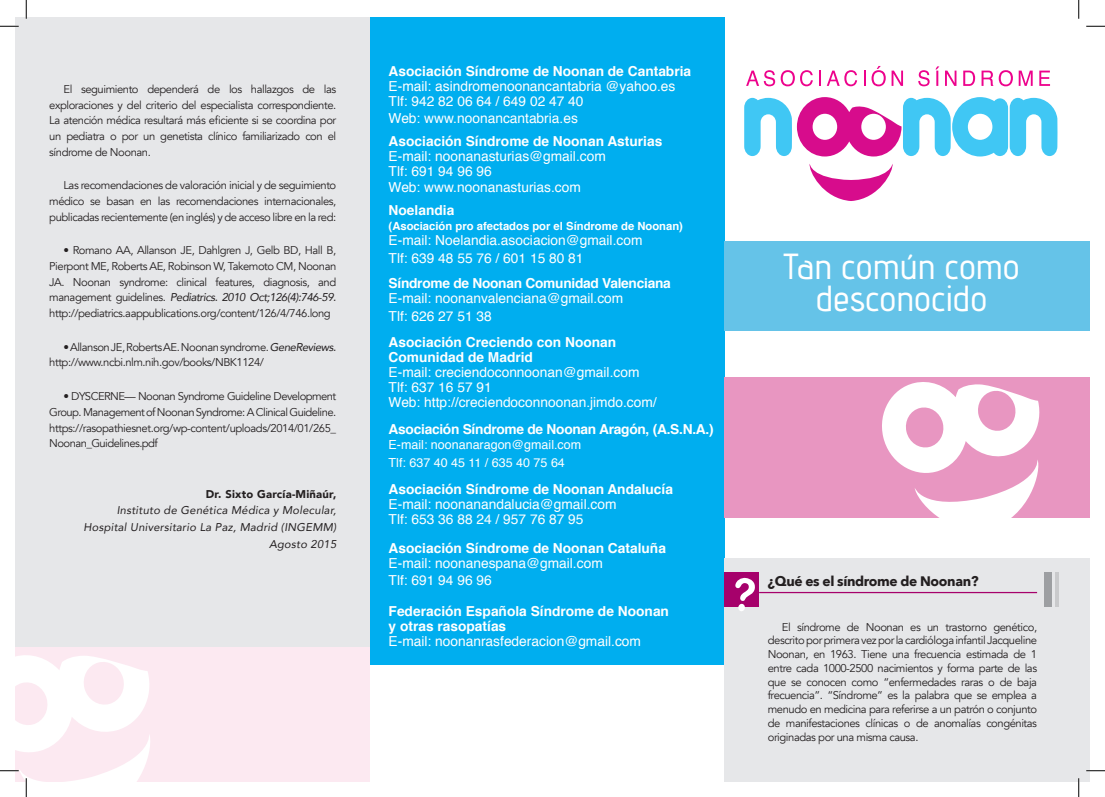
<style>
.page{position:relative;width:1105px;height:797px;background:#fff}
.page>*{position:absolute;margin:0;border:0;box-sizing:border-box;transform-origin:0 0}
.t1{font:36.25px "adventpro Bd 1";color:#fff}
.t2{font:13.75px "Helvetica";color:#fff}
.t3{font:700 13.75px "Helvetica";color:#fff}
.t4{font:700 13.75px "Helvetica";letter-spacing:-.02em;color:#fff}
.t5{font:700 13.75px "Avenir Next";letter-spacing:-.025em;color:#231f20}
.t6{font:12.5px "Helvetica";color:#fff}
.t7{font:11.25px/15.8px "Avenir";letter-spacing:-.04em;color:#231f20;text-align:justify}
.t8{font:italic 11.25px "Avenir";letter-spacing:.02em;color:#231f20}
.t9{font:700 11.25px "Helvetica";color:#fff}
.t10{font:900 11.25px "Avenir";letter-spacing:.02em;color:#231f20}
.s1{font-style:italic}
</style>
<div class="page">
<div style="left:16px;top:17px;width:354px;height:764px;background:#e6e7e9"></div>
<div style="left:370px;top:17px;width:354px;height:647px;background:#00aeef"></div>
<div style="left:724px;top:558px;width:365px;height:223px;background:#e6e7e9"></div>
<div style="left:724px;top:242px;width:365px;height:89px;background:#65c3e8"></div>
<div style="left:16px;top:646px;width:354px;height:135px;background:#fce9f1"></div>
<svg style="left:809px;top:164px;width:84px;height:37px"></svg>
<svg style="left:744px;top:97px;width:313px;height:59px"></svg>
<svg style="left:746px;top:70px;width:29px;height:16px"></svg>
<svg style="left:781px;top:70px;width:32px;height:16px"></svg>
<svg style="left:819px;top:71px;width:2px;height:15px"></svg>
<svg style="left:827px;top:70px;width:30px;height:16px"></svg>
<svg style="left:864px;top:66px;width:39px;height:20px"></svg>
<svg style="left:918px;top:66px;width:21px;height:20px"></svg>
<svg style="left:945px;top:71px;width:11px;height:15px"></svg>
<svg style="left:963px;top:71px;width:12px;height:15px"></svg>
<svg style="left:981px;top:71px;width:12px;height:15px"></svg>
<svg style="left:999px;top:70px;width:14px;height:16px"></svg>
<svg style="left:1019px;top:71px;width:14px;height:15px"></svg>
<svg style="left:1039px;top:71px;width:11px;height:15px"></svg>
<div style="left:724px;top:377px;width:365px;height:141px;background:#e896c1"></div>
<svg style="left:882px;top:382px;width:158px;height:136px"></svg>
<div style="left:724px;top:572px;width:35px;height:35px;background:#a6016b"></div>
<div style="left:1044px;top:572px;width:8px;height:35px;background:#9d9fa2"></div>
<hr style="left:1055px;top:572px;width:4px;height:35px;background:#c9cacc">
<svg style="left:735px;top:577px;width:20px;height:34px"></svg>
<hr style="left:759px;top:592px;width:278px;height:1px;background:#a6016b">
<svg style="left:0;top:25px;width:19px;height:2px"></svg>
<svg style="left:1086px;top:25px;width:19px;height:2px"></svg>
<svg style="left:1086px;top:770px;width:19px;height:1px"></svg>
<svg style="left:25px;top:0;width:2px;height:19px"></svg>
<svg style="left:0;top:652px;width:155px;height:145px"></svg>
<svg style="left:1078px;top:0;width:1px;height:19px"></svg>
<svg style="left:1078px;top:778px;width:1px;height:19px"></svg>
<p class="t7" style="left:49px;top:81px;width:288px;text-indent:14px">El seguimiento dependerá de los hallazgos de las exploraciones y del criterio del especialista correspondiente.<br>La atención médica resultará más eficiente si se coordina por un pediatra o por un genetista clínico familiarizado con el síndrome de Noonan.</p>
<p class="t7" style="left:49px;top:178px;width:288px;text-indent:14px">Las recomendaciones de valoración inicial y de seguimiento médico se basan en las recomendaciones internacionales, publicadas recientemente (en inglés) y de acceso libre en la red:</p>
<p class="t7" style="left:49px;top:243px;width:289px;text-indent:14px">• Romano AA, Allanson JE, Dahlgren J, Gelb BD, Hall B, Pierpont ME, Roberts AE, Robinson W, Takemoto CM, Noonan JA. Noonan syndrome: clinical features, diagnosis, and management guidelines. <span class="s1">Pediatrics. 2010 Oct;126(4):746-59. </span>http://pediatrics.aappublications.org/content/126/4/746.long</p>
<p class="t7" style="left:49px;top:339px;width:289px;text-indent:14px">• Allanson JE, Roberts AE. Noonan syndrome. <span class="s1">GeneReviews. </span>http://www.ncbi.nlm.nih.gov/books/NBK1124/</p>
<p class="t7" style="left:49px;top:388px;width:288px;text-indent:14px">• DYSCERNE— Noonan Syndrome Guideline Development Group. Management of Noonan Syndrome: A Clinical Guideline. https://rasopathiesnet.org/wp-content/uploads/2014/01/265_ Noonan_Guidelines.pdf</p>
<p class="t10" style="left:206px;top:484px;width:132px">Dr. Sixto García-Miñaúr,</p>
<p class="t8" style="left:117px;top:503px;width:221px">Instituto de Genética Médica y Molecular,</p>
<p class="t8" style="left:83px;top:520px;width:254px">Hospital Universitario La Paz, Madrid (INGEMM)</p>
<p class="t8" style="left:269px;top:537px;width:69px">Agosto 2015</p>
<p class="t3" style="left:389px;top:60px;width:304px">Asociación Síndrome de Noonan de Cantabria</p>
<p class="t2" style="left:389px;top:75px;width:288px">E-mail: asindromenoonancantabria @yahoo.es</p>
<p class="t2" style="left:389px;top:90px;width:196px">Tlf: 942 82 06 64 / 649 02 47 40</p>
<p class="t2" style="left:389px;top:108px;width:191px">Web: www.noonancantabria.es</p>
<p class="t3" style="left:389px;top:130px;width:275px">Asociación Síndrome de Noonan Asturias</p>
<p class="t2" style="left:389px;top:146px;width:219px">E-mail: noonanasturias@gmail.com</p>
<p class="t2" style="left:389px;top:161px;width:105px">Tlf: 691 94 96 96</p>
<p class="t2" style="left:389px;top:176px;width:194px">Web: www.noonanasturias.com</p>
<p class="t3" style="left:389px;top:199px;width:67px">Noelandia</p>
<p class="t9" style="left:389px;top:217px;width:296px">(Asociación pro afectados por el Síndrome de Noonan)</p>
<p class="t2" style="left:389px;top:230px;width:255px">E-mail: Noelandia.asociacion@gmail.com</p>
<p class="t2" style="left:389px;top:247px;width:196px">Tlf: 639 48 55 76 / 601 15 80 81</p>
<p class="t4" style="left:389px;top:272px;width:284px">Síndrome de Noonan Comunidad Valenciana</p>
<p class="t2" style="left:389px;top:288px;width:236px">E-mail: noonanvalenciana@gmail.com</p>
<p class="t2" style="left:389px;top:305px;width:105px">Tlf: 626 27 51 38</p>
<p class="t3" style="left:389px;top:331px;width:229px">Asociación Creciendo con Noonan</p>
<p class="t3" style="left:389px;top:346px;width:146px">Comunidad de Madrid</p>
<p class="t2" style="left:389px;top:361px;width:252px">E-mail: creciendoconnoonan@gmail.com</p>
<p class="t2" style="left:389px;top:376px;width:105px">Tlf: 637 16 57 91</p>
<p class="t2" style="left:389px;top:391px;width:270px">Web: http://creciendoconnoonan.jimdo.com/</p>
<p class="t4" style="left:389px;top:418px;width:327px">Asociación Síndrome de Noonan Aragón, (A.S.N.A.)</p>
<p class="t6" style="left:389px;top:435px;width:194px">E-mail: noonanaragon@gmail.com</p>
<p class="t6" style="left:389px;top:452px;width:178px">Tlf: 637 40 45 11 / 635 40 75 64</p>
<p class="t3" style="left:389px;top:478px;width:286px">Asociación Síndrome de Noonan Andalucía</p>
<p class="t2" style="left:389px;top:493px;width:229px">E-mail: noonanandalucia@gmail.com</p>
<p class="t2" style="left:389px;top:508px;width:196px">Tlf: 653 36 88 24 / 957 76 87 95</p>
<p class="t3" style="left:389px;top:537px;width:279px">Asociación Síndrome de Noonan Cataluña</p>
<p class="t2" style="left:389px;top:552px;width:216px">E-mail: noonanespana@gmail.com</p>
<p class="t2" style="left:389px;top:570px;width:105px">Tlf: 691 94 96 96</p>
<p class="t3" style="left:389px;top:599px;width:282px">Federación Española Síndrome de Noonan</p>
<p class="t3" style="left:389px;top:614px;width:119px">y otras rasopatías</p>
<p class="t2" style="left:389px;top:630px;width:254px">E-mail: noonanrasfederacion@gmail.com</p>
<p class="t1" style="left:783px;top:244px;width:238px">Tan común como</p>
<p class="t1" style="left:816px;top:276px;width:173px">desconocido</p>
<p class="t5" style="left:768px;top:572px;width:212px">¿Qué es el síndrome de Noonan?</p>
<p class="t7" style="left:768px;top:620px;width:271px;line-height:13.8px;text-indent:14px">El síndrome de Noonan es un trastorno genético, descrito por primera vez por la cardióloga infantil Jacqueline Noonan, en 1963. Tiene una frecuencia estimada de 1 entre cada 1000-2500 nacimientos y forma parte de las que se conocen como “enfermedades raras o de baja frecuencia”. “Síndrome” es la palabra que se emplea a menudo en medicina para referirse a un patrón o conjunto de manifestaciones clínicas o de anomalías congénitas originadas por una misma causa.</p>
</div>
